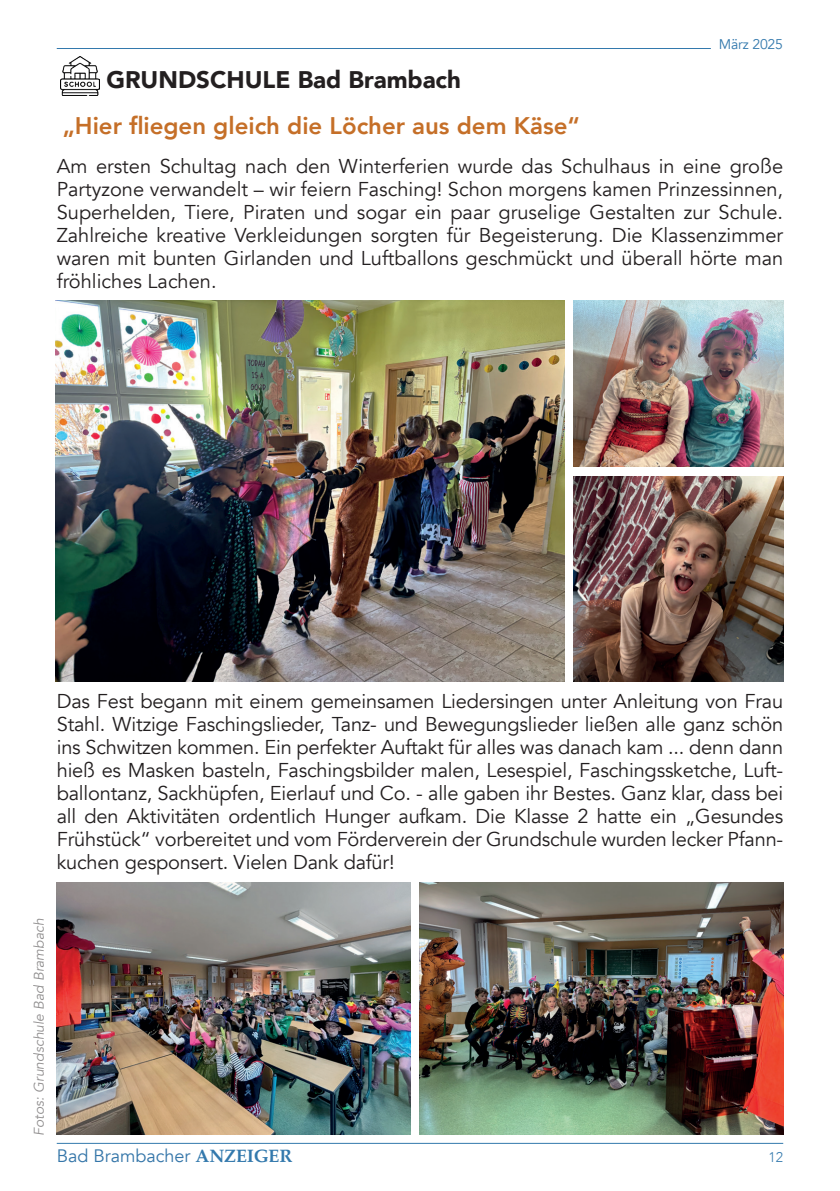
<style>
.page{position:relative;width:840px;height:1191px;background:#fff}
.page>*{position:absolute;margin:0;border:0;box-sizing:border-box;transform-origin:0 0}
.t1{font:800 24px "Avenir";color:#c56f28}
.t2{font:900 24px "Avenir";color:#231f20}
.t3{font:20px/23px "Avenir";letter-spacing:-.005em;color:#231f20;text-align:justify}
.t4{font:18px "Avenir";color:#3576a9}
.t5{font:italic 14px "Avenir";color:#231f20}
.t6{font:14px "Avenir";letter-spacing:-.01em;color:#3379ad}
.t7{font:300 14px "Avenir";color:#3379ad}
.s1{font-family:"Palatino";font-weight:700;color:#3379ad}
</style>
<div class="page">
<hr style="left:57px;top:1143px;width:725px;height:1px;background:#3379ad">
<hr style="left:57px;top:48px;width:653px;height:1px;background:#3379ad">
<img style="left:60px;top:57px;width:39px;height:39px">
<img style="left:419px;top:882px;width:363px;height:252px">
<img style="left:57px;top:882px;width:353px;height:252px">
<img style="left:56px;top:300px;width:508px;height:381px">
<img style="left:573px;top:476px;width:209px;height:205px">
<img style="left:573px;top:300px;width:209px;height:166px">
<p class="t6" style="left:718px;top:36px;width:66px">März 2025</p>
<p class="t2" style="left:106px;top:59px;width:356px">GRUNDSCHULE Bad Brambach</p>
<p class="t1" style="left:62px;top:107px;width:518px">„Hier fliegen gleich die Löcher aus dem Käse“</p>
<p class="t3" style="left:57px;top:155px;width:727px">Am ersten Schultag nach den Winterferien wurde das Schulhaus in eine große Partyzone verwandelt – wir feiern Fasching! Schon morgens kamen Prinzessinnen, Superhelden, Tiere, Piraten und sogar ein paar gruselige Gestalten zur Schule.<br>Zahlreiche kreative Verkleidungen sorgten für Begeisterung. Die Klassenzimmer waren mit bunten Girlanden und Luftballons geschmückt und überall hörte man fröhliches Lachen.</p>
<p class="t3" style="left:57px;top:690px;width:727px">Das Fest begann mit einem gemeinsamen Liedersingen unter Anleitung von Frau Stahl. Witzige Faschingslieder, Tanz- und Bewegungslieder ließen alle ganz schön ins Schwitzen kommen. Ein perfekter Auftakt für alles was danach kam ... denn dann hieß es Masken basteln, Faschingsbilder malen, Lesespiel, Faschingssketche, Luft&shy;ballontanz, Sackhüpfen, Eierlauf und Co. - alle gaben ihr Bestes. Ganz klar, dass bei all den Aktivitäten ordentlich Hunger aufkam. Die Klasse 2 hatte ein „Gesundes Frühstück“ vorbereitet und vom Förderverein der Grundschule wurden lecker Pfann&shy;kuchen gesponsert. Vielen Dank dafür!</p>
<p class="t5" style="left:31px;top:1135px;width:219px;rotate:-90deg">Fotos: Grundschule Bad Brambach</p>
<p class="t4" style="left:57px;top:1145px;width:237px">Bad Brambacher <span class="s1">ANZEIGER</span></p>
<p class="t7" style="left:768px;top:1149px;width:16px">12</p>
</div>
